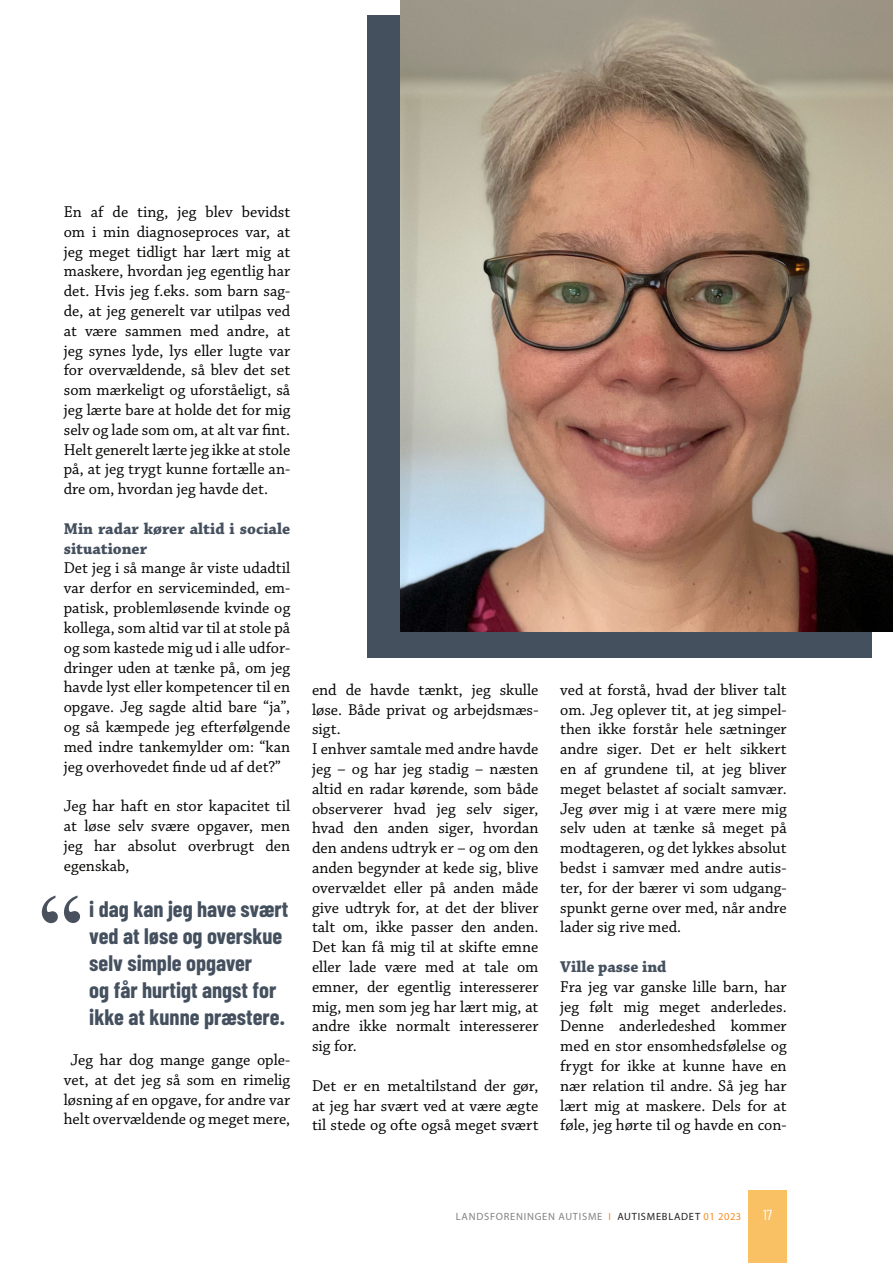
<style>
.page{position:relative;width:893px;height:1263px;background:#fff}
.page>*{position:absolute;margin:0;border:0;box-sizing:border-box;transform-origin:0 0}
.t1{font:700 22.5px/27px "Barlow Condensed";color:#45505f}
.t2{font:16.5px/19.8px "Chaparral Pro";color:#040503;text-align:justify}
.t3{font:700 16.5px/19.8px "Chaparral Pro";color:#45505f}
.t4{font:14.55px "Barlow Condensed";color:#fff}
.t5{font:10.5px "Myriad Pro";letter-spacing:.07em;color:#808285}
.s1{color:#f68b1f}
.s2{color:#231f20}
</style>
<div class="page">
<div style="left:367px;top:15px;width:505px;height:643px;background:#45505f"></div>
<img style="left:400px;top:0;width:493px;height:631px">
<svg style="left:42px;top:895px;width:38px;height:28px"></svg>
<div style="left:748px;top:1191px;width:39px;height:72px;background:#f9c164"></div>
<p class="t2" style="left:64px;top:203px;width:228px">En af de ting, jeg blev bevidst om i min diagnoseproces var, at jeg meget tidligt har lært mig at maskere, hvordan jeg egentlig har det. Hvis jeg f.eks. som barn sag&shy;de, at jeg generelt var utilpas ved at være sammen med andre, at jeg synes lyde, lys eller lugte var for overvældende, så blev det set som mærkeligt og uforståeligt, så jeg lærte bare at holde det for mig selv og lade som om, at alt var fint.</p>
<p class="t2" style="left:64px;top:440px;width:228px">Helt generelt lærte jeg ikke at stole på, at jeg trygt kunne fortælle an&shy;dre om, hvordan jeg havde det.</p>
<p class="t3" style="left:64px;top:519px;width:228px">Min radar kører altid i sociale situationer</p>
<p class="t2" style="left:64px;top:559px;width:228px">Det jeg i så mange år viste udadtil var derfor en serviceminded, em&shy;patisk, problemløsende kvinde og kollega, som altid var til at stole på og som kastede mig ud i alle udfor&shy;dringer uden at tænke på, om jeg havde lyst eller kompetencer til en opgave. Jeg sagde altid bare “ja”, og så kæmpede jeg efterfølgende med indre tankemylder om: “kan jeg overhovedet finde ud af det?”</p>
<p class="t2" style="left:64px;top:797px;width:228px">Jeg har haft en stor kapacitet til at løse selv svære opgaver, men jeg har absolut overbrugt den egenskab,</p>
<p class="t1" style="left:89px;top:895px;width:201px">i dag kan jeg have svært ved at løse og overskue selv simple opgaver<br>og får hurtigt angst for ikke at kunne præstere.</p>
<p class="t2" style="left:64px;top:1050px;width:228px;text-align:center">Jeg har dog mange gange ople&shy;vet, at det jeg så som en rimelig løsning af en opgave, for andre var helt overvældende og meget mere,</p>
<p class="t2" style="left:312px;top:680px;width:228px">end de havde tænkt, jeg skulle løse. Både privat og arbejdsmæs&shy;sigt.</p>
<p class="t2" style="left:312px;top:740px;width:228px">I enhver samtale med andre havde jeg – og har jeg stadig – næsten altid en radar kørende, som både observerer hvad jeg selv siger, hvad den anden siger, hvordan den andens udtryk er – og om den anden begynder at kede sig, blive overvældet eller på anden måde give udtryk for, at det der bliver talt om, ikke passer den anden.<br>Det kan få mig til at skifte emne eller lade være med at tale om emner, der egentlig interesserer mig, men som jeg har lært mig, at andre ikke normalt interesserer sig for.</p>
<p class="t2" style="left:312px;top:1076px;width:228px">Det er en metaltilstand der gør, at jeg har svært ved at være ægte til stede og ofte også meget svært</p>
<p class="t2" style="left:560px;top:680px;width:228px">ved at forstå, hvad der bliver talt om. Jeg oplever tit, at jeg simpel&shy;then ikke forstår hele sætninger andre siger. Det er helt sikkert en af grundene til, at jeg bliver meget belastet af socialt samvær.<br>Jeg øver mig i at være mere mig selv uden at tænke så meget på modtageren, og det lykkes absolut bedst i samvær med andre autis&shy;ter, for der bærer vi som udgang&shy;spunkt gerne over med, når andre lader sig rive med.</p>
<p class="t3" style="left:560px;top:957px;width:108px">Ville passe ind</p>
<p class="t2" style="left:560px;top:977px;width:228px">Fra jeg var ganske lille barn, har jeg følt mig meget anderledes.<br>Denne anderledeshed kommer med en stor ensomhedsfølelse og frygt for ikke at kunne have en nær relation til andre. Så jeg har lært mig at maskere. Dels for at føle, jeg hørte til og havde en con-</p>
<p class="t5" style="left:456px;top:1210px;width:287px">LANDSFORENINGEN AUTISME <span class="s1">I</span> <span class="s2">AUTISMEBLADET</span> <span class="s1">01 2023</span></p>
<p class="t4" style="left:763px;top:1205px;width:10px">17</p>
</div>
